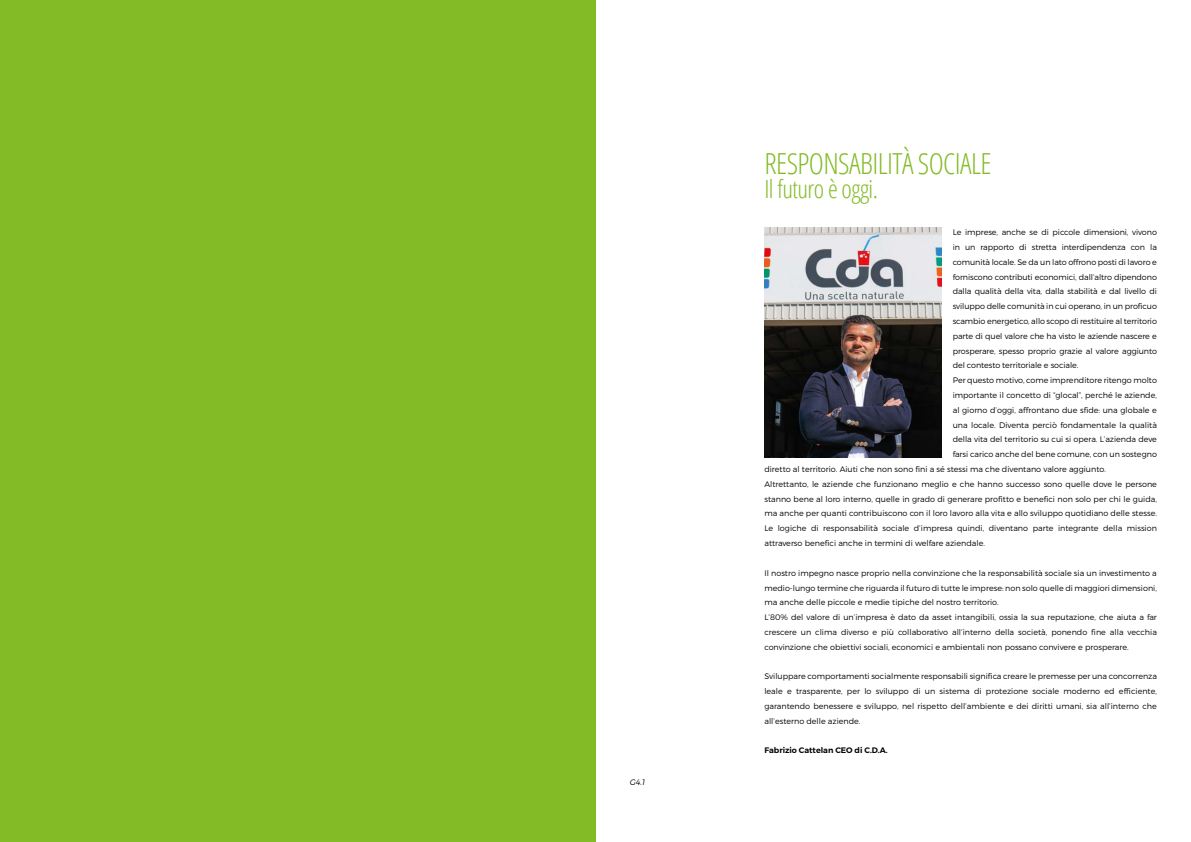
<style>
.page{position:relative;width:1191px;height:842px;background:#fff}
.page>*{position:absolute;margin:0;border:0;box-sizing:border-box;transform-origin:0 0}
.t1{font:300 condensed 29px "Open Sans";letter-spacing:-.02em;color:#83bb26}
.t2{font:300 condensed 25px "Open Sans";letter-spacing:-.02em;color:#83bb26}
.t3{font:300 8px/14.8px "Montserrat";color:#000}
.t4{font:600 8px "Montserrat";color:#000}
.t5{font:italic 300 8px "Montserrat";color:#000}
</style>
<div class="page">
<div style="left:0;top:0;width:595px;height:842px;background:#83bb26"></div>
<img style="left:764px;top:227px;width:177px;height:230px">
<p class="t5" style="left:629px;top:777px;width:18px">G4.1</p>
<h1 class="t1" style="left:764px;top:143px;width:229px">RESPONSABILITÀ SOCIALE</h1>
<h2 class="t2" style="left:764px;top:172px;width:115px">Il futuro è oggi.</h2>
<p class="t3" style="left:952px;top:225px;width:206px">Le imprese, anche se di piccole dimensioni, vivono</p>
<p class="t3" style="left:952px;top:240px;width:206px">in un rapporto di stretta interdipendenza con la</p>
<p class="t3" style="left:952px;top:254px;width:206px">comunità locale. Se da un lato offrono posti di lavoro e</p>
<p class="t3" style="left:952px;top:269px;width:206px">forniscono contributi economici, dall’altro dipendono</p>
<p class="t3" style="left:952px;top:284px;width:206px">dalla qualità della vita, dalla stabilità e dal livello di</p>
<p class="t3" style="left:952px;top:299px;width:206px">sviluppo delle comunità in cui operano, in un proficuo</p>
<p class="t3" style="left:952px;top:314px;width:206px">scambio energetico, allo scopo di restituire al territorio</p>
<p class="t3" style="left:952px;top:328px;width:206px">parte di quel valore che ha visto le aziende nascere e</p>
<p class="t3" style="left:952px;top:343px;width:206px">prosperare, spesso proprio grazie al valore aggiunto</p>
<p class="t3" style="left:952px;top:358px;width:127px">del contesto territoriale e sociale.</p>
<p class="t3" style="left:952px;top:373px;width:206px">Per questo motivo, come imprenditore ritengo molto</p>
<p class="t3" style="left:952px;top:388px;width:206px">importante il concetto di “glocal”, perché le aziende,</p>
<p class="t3" style="left:952px;top:402px;width:206px">al giorno d’oggi, affrontano due sfide: una globale e</p>
<p class="t3" style="left:952px;top:417px;width:206px">una locale. Diventa perciò fondamentale la qualità</p>
<p class="t3" style="left:952px;top:432px;width:206px">della vita del territorio su cui si opera. L’azienda deve</p>
<p class="t3" style="left:952px;top:447px;width:206px">farsi carico anche del bene comune, con un sostegno</p>
<p class="t3" style="left:764px;top:462px;width:343px">diretto al territorio. Aiuti che non sono fini a sé stessi ma che diventano valore aggiunto.</p>
<p class="t3" style="left:764px;top:476px;width:394px">Altrettanto, le aziende che funzionano meglio e che hanno successo sono quelle dove le persone</p>
<p class="t3" style="left:764px;top:491px;width:394px">stanno bene al loro interno, quelle in grado di generare profitto e benefici non solo per chi le guida,</p>
<p class="t3" style="left:764px;top:506px;width:394px">ma anche per quanti contribuiscono con il loro lavoro alla vita e allo sviluppo quotidiano delle stesse.</p>
<p class="t3" style="left:764px;top:521px;width:394px">Le logiche di responsabilità sociale d’impresa quindi, diventano parte integrante della mission</p>
<p class="t3" style="left:764px;top:536px;width:222px">attraverso benefici anche in termini di welfare aziendale.</p>
<p class="t3" style="left:764px;top:565px;width:394px">Il nostro impegno nasce proprio nella convinzione che la responsabilità sociale sia un investimento a medio-lungo termine che riguarda il futuro di tutte le imprese: non solo quelle di maggiori dimensioni, ma anche delle piccole e medie tipiche del nostro territorio.<br>L’80% del valore di un’impresa è dato da asset intangibili, ossia la sua reputazione, che aiuta a far crescere un clima diverso e più collaborativo all’interno della società, ponendo fine alla vecchia convinzione che obiettivi sociali, economici e ambientali non possano convivere e prosperare.</p>
<p class="t3" style="left:764px;top:669px;width:394px;text-align:justify">Sviluppare comportamenti socialmente responsabili significa creare le premesse per una concorrenza leale e trasparente, per lo sviluppo di un sistema di protezione sociale moderno ed efficiente, garantendo benessere e sviluppo, nel rispetto dell’ambiente e dei diritti umani, sia all’interno che all’esterno delle aziende.</p>
<p class="t4" style="left:764px;top:745px;width:125px">Fabrizio Cattelan CEO di C.D.A.</p>
</div>
